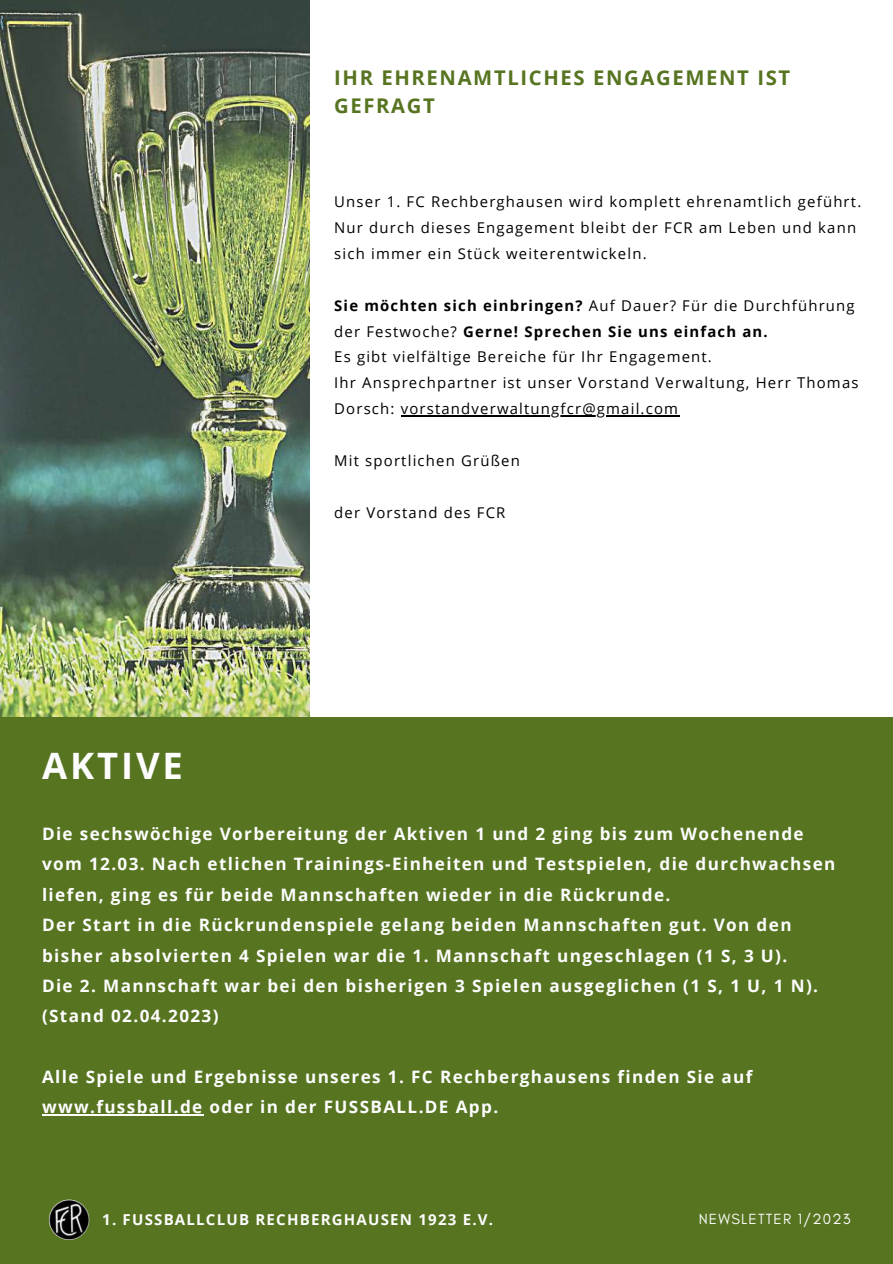
<style>
.page{position:relative;width:893px;height:1264px;background:#fff}
.page>*{position:absolute;margin:0;border:0;box-sizing:border-box;transform-origin:0 0}
.t1{font:700 36.3px "Open Sans";letter-spacing:.08em;color:#fdfdfd}
.t2{font:700 20.25px/28px "Open Sans";letter-spacing:.08em;color:#577421}
.t3{font:700 17.1px/30.3px "Open Sans";letter-spacing:.08em;color:#fdfdfd}
.t4{font:700 15px "Open Sans";letter-spacing:.08em;color:#fdfdfd}
.t5{font:15px "Glacial Indifference";letter-spacing:.08em;color:#fcfcfc}
.t6{font:14.85px/25.8px "Open Sans";letter-spacing:.08em;color:#000}
.s1{font-weight:700}
</style>
<div class="page">
<img style="left:0;top:0;width:309px;height:717px">
<div style="left:0;top:717px;width:892px;height:546px;background:#577421"></div>
<hr style="left:42px;top:1114px;width:162px;height:1px;background:#fdfdfd">
<img style="left:49px;top:1199px;width:40px;height:40px;border-radius:50%">
<hr style="left:400px;top:415px;width:279px;height:1px;background:#000">
<p class="t2" style="left:334px;top:63px;width:457px">IHR EHRENAMTLICHES ENGAGEMENT IST<br>GEFRAGT</p>
<h1 class="t1" style="left:42px;top:739px;width:142px">AKTIVE</h1>
<p class="t6" style="left:334px;top:188px;width:528px">Unser 1. FC Rechberghausen wird komplett ehrenamtlich geführt.<br>Nur durch dieses Engagement bleibt der FCR am Leben und kann sich immer ein Stück weiterentwickeln.</p>
<p class="t6" style="left:334px;top:292px;width:526px"><span class="s1">Sie möchten sich einbringen?</span> Auf Dauer? Für die Durchführung der Festwoche? <span class="s1">Gerne! Sprechen Sie uns einfach an.<br></span>Es gibt vielfältige Bereiche für Ihr Engagement.<br>Ihr Ansprechpartner ist unser Vorstand Verwaltung, Herr Thomas Dorsch: vorstandverwaltungfcr@gmail.com</p>
<p class="t6" style="left:334px;top:447px;width:187px">Mit sportlichen Grüßen</p>
<p class="t6" style="left:334px;top:499px;width:173px">der Vorstand des FCR</p>
<p class="t3" style="left:42px;top:818px;width:794px">Die sechswöchige Vorbereitung der Aktiven 1 und 2 ging bis zum Wochenende vom 12.03. Nach etlichen Trainings-Einheiten und Testspielen, die durchwachsen liefen, ging es für beide Mannschaften wieder in die Rückrunde.<br>Der Start in die Rückrundenspiele gelang beiden Mannschaften gut. Von den bisher absolvierten 4 Spielen war die 1. Mannschaft ungeschlagen (1 S, 3 U).<br>Die 2. Mannschaft war bei den bisherigen 3 Spielen ausgeglichen (1 S, 1 U, 1 N). (Stand 02.04.2023)</p>
<p class="t3" style="left:42px;top:1061px;width:712px">Alle Spiele und Ergebnisse unseres 1. FC Rechberghausens finden Sie auf www.fussball.de oder in der FUSSBALL.DE App.</p>
<p class="t4" style="left:102px;top:1209px;width:392px">1. FUSSBALLCLUB RECHBERGHAUSEN 1923 E.V.</p>
<p class="t5" style="left:698px;top:1210px;width:153px">NEWSLETTER 1/2023</p>
</div>
